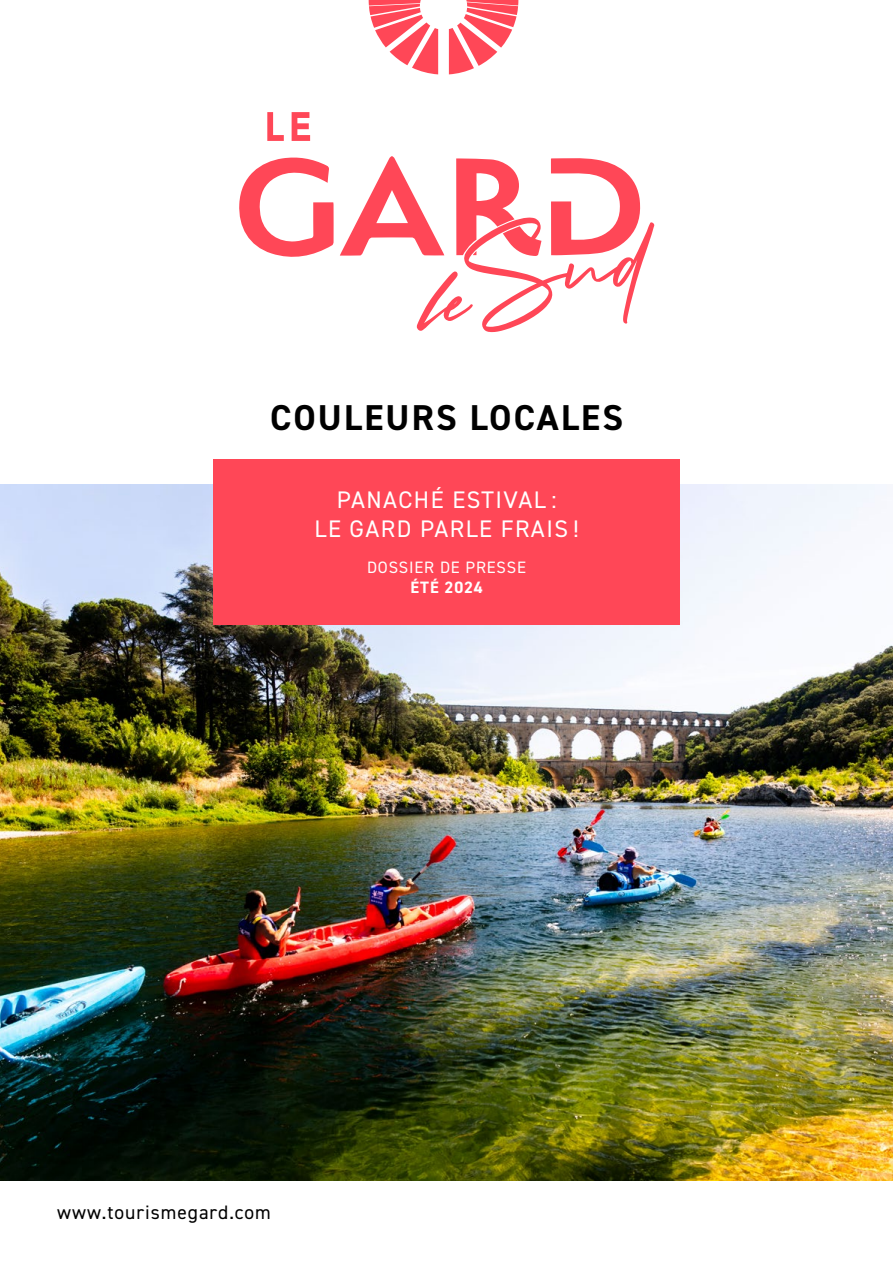
<style>
.page{position:relative;width:893px;height:1263px;background:#fff}
.page>*{position:absolute;margin:0;border:0;box-sizing:border-box;transform-origin:0 0}
.t1{font:700 36px "DIN2014";letter-spacing:.06em;color:#000}
.t2{font:24px/28.8px "DIN2014";letter-spacing:.06em;color:#fff;text-align:center}
.t3{font:19.5px "DIN2014";letter-spacing:.05em;color:#000}
.t4{font:16.5px "DIN2014";letter-spacing:.05em;color:#fff}
.t5{font:700 16.5px "DIN2014";letter-spacing:.05em;color:#fff}
</style>
<div class="page">
<img style="left:0;top:485px;width:893px;height:695px">
<div style="left:213px;top:459px;width:467px;height:166px;background:#ff4757"></div>
<svg style="left:267px;top:112px;width:17px;height:29px"></svg>
<svg style="left:239px;top:157px;width:95px;height:100px"></svg>
<svg style="left:292px;top:112px;width:18px;height:29px"></svg>
<svg style="left:340px;top:156px;width:314px;height:176px"></svg>
<svg style="left:369px;top:0;width:149px;height:74px"></svg>
<h1 class="t1" style="left:270px;top:393px;width:355px">COULEURS LOCALES</h1>
<p class="t2" style="left:315px;top:485px;width:266px">PANACHÉ ESTIVAL :<br>LE GARD PARLE FRAIS !</p>
<p class="t4" style="left:367px;top:557px;width:160px">DOSSIER DE PRESSE</p>
<p class="t5" style="left:411px;top:576px;width:74px">ÉTÉ 2024</p>
<p class="t3" style="left:57px;top:1200px;width:215px">www.tourismegard.com</p>
</div>
